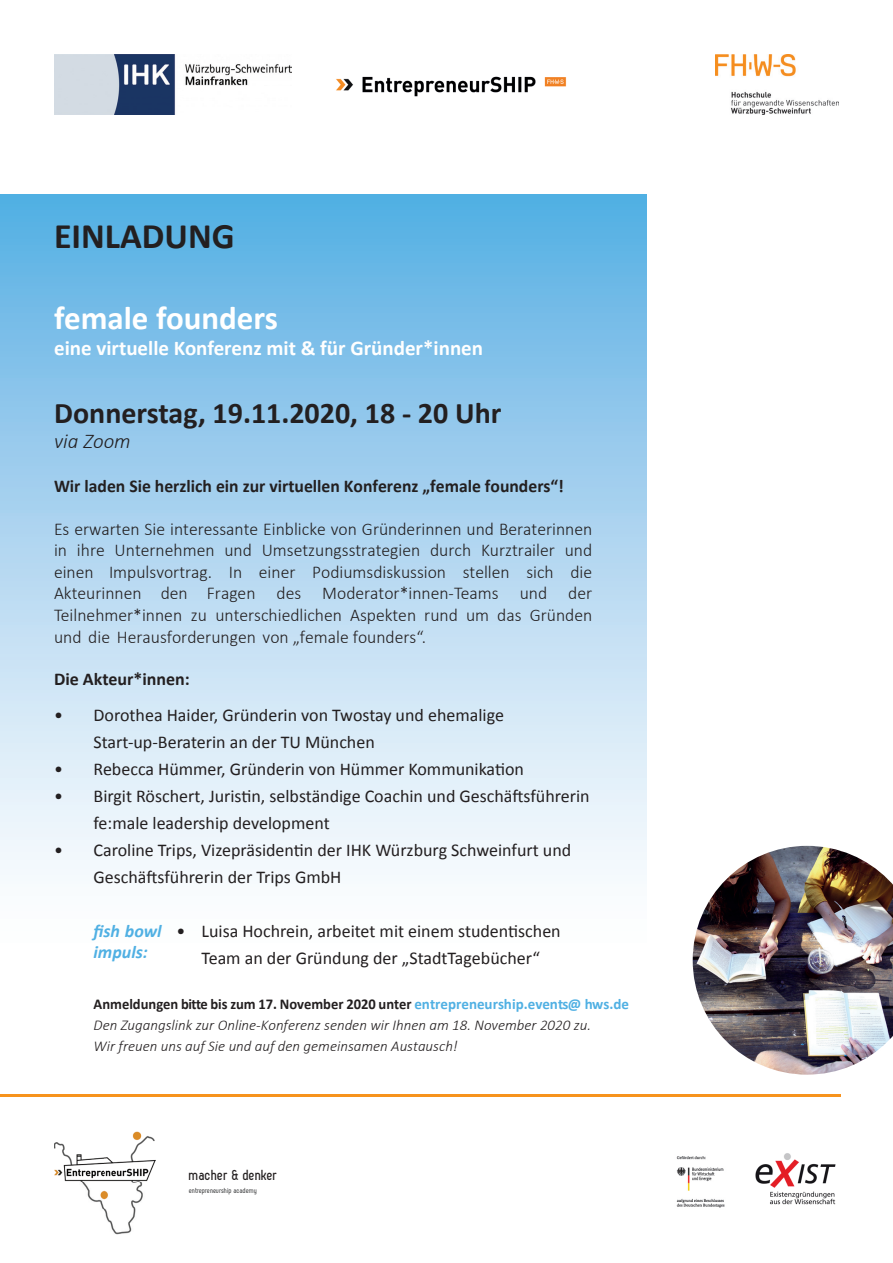
<style>
.page{position:relative;width:893px;height:1263px;background:#fff}
.page>*{position:absolute;margin:0;border:0;box-sizing:border-box;transform-origin:0 0}
.t1{font:700 36px "Calibri";color:#231f20}
.t2{font:700 33px "Calibri";color:#fff}
.t3{font:700 30px "Calibri";color:#231f20}
.t4{font:700 21px "Calibri";color:#fff}
.t5{font:italic 300 21px "Calibri";color:#231f20}
.t6{font:18px/27px "Calibri";color:#231f20}
.t7{font:300 18px/21.6px "Calibri";color:#231f20;text-align:justify}
.t8{font:700 18px "Calibri";color:#231f20}
.t9{font:italic 700 18px/21.6px "Calibri";color:#50b0e3}
.t10{font:italic 300 15px/21px "Calibri";color:#231f20}
.t11{font:700 15px "Zag";letter-spacing:-.005em;color:#231f20}
.t12{font:700 7.5px "Zag";color:#4b4c4d}
.s1{font-weight:700;font-style:normal}
.s2{font-weight:700;font-style:normal;color:#50b0e3}
</style>
<div class="page">
<div style="left:0;top:195px;width:646px;height:750px;background:linear-gradient(to bottom,#5bafe3,#fff)"></div>
<hr style="left:0;top:1094px;width:840px;height:3px;background:#f7931d">
<img style="left:54px;top:55px;width:237px;height:60px">
<img style="left:692px;top:845px;width:201px;height:230px">
<img style="left:715px;top:55px;width:124px;height:60px">
<img style="left:676px;top:1156px;width:49px;height:52px">
<img style="left:755px;top:1153px;width:81px;height:52px">
<img style="left:54px;top:1131px;width:101px;height:103px">
<img style="left:336px;top:76px;width:231px;height:21px">
<h1 class="t1" style="left:54px;top:211px;width:182px">EINLADUNG</h1>
<h2 class="t2" style="left:54px;top:295px;width:225px">female founders</h2>
<p class="t4" style="left:54px;top:333px;width:430px">eine virtuelle Konferenz mit &amp; für Gründer*innen</p>
<h3 class="t3" style="left:54px;top:392px;width:449px">Donnerstag, 19.11.2020, 18 - 20 Uhr</h3>
<p class="t5" style="left:54px;top:428px;width:78px">via Zoom</p>
<p class="t8" style="left:54px;top:473px;width:512px">Wir laden Sie herzlich ein zur virtuellen Konferenz „female founders“!</p>
<p class="t7" style="left:54px;top:518px;width:540px">Es erwarten Sie interessante Einblicke von Gründerinnen und Beraterinnen in ihre Unternehmen und Umsetzungsstrategien durch Kurztrailer und einen Impulsvortrag. In einer Podiumsdiskussion stellen sich die Akteurinnen den Fragen des Moderator*innen-Teams und der Teilnehmer*innen zu unterschiedlichen Aspekten rund um das Gründen und die Herausforderungen von „female founders“.</p>
<p class="t8" style="left:54px;top:666px;width:137px">Die Akteur*innen:</p>
<p class="t6" style="left:94px;top:701px;width:498px">Dorothea Haider, Gründerin von Twostay und ehemalige Start-up-Beraterin an der TU München<br>Rebecca Hümmer, Gründerin von Hümmer Kommunikation<br>Birgit Röschert, Juristin, selbständige Coachin und Geschäftsführerin fe:male leadership development<br>Caroline Trips, Vizepräsidentin der IHK Würzburg Schweinfurt und Geschäftsführerin der Trips GmbH</p>
<p class="t6" style="left:202px;top:917px;width:361px">Luisa Hochrein, arbeitet mit einem studentischen<br>Team an der Gründung der „StadtTagebücher“</p>
<p class="t6" style="left:54px;top:701px;width:10px">•</p>
<p class="t6" style="left:54px;top:755px;width:10px">• •</p>
<p class="t6" style="left:54px;top:836px;width:10px">•</p>
<p class="t9" style="left:94px;top:919px;width:70px">fish bowl impuls:</p>
<p class="t6" style="left:176px;top:917px;width:10px">•</p>
<p class="t10" style="left:94px;top:993px;width:537px"><span class="s1">Anmeldungen bitte bis zum 17. November 2020 unter</span> <span class="s2">entrepreneurship.events@ hws.de<br></span>Den Zugangslink zur Online-Konferenz senden wir Ihnen am 18. November 2020 zu.<br>Wir freuen uns auf Sie und auf den gemeinsamen Austausch!</p>
<p class="t11" style="left:189px;top:1166px;width:90px">macher &amp; denker</p>
<p class="t12" style="left:189px;top:1187px;width:70px">entrepreneurship academy</p>
</div>
